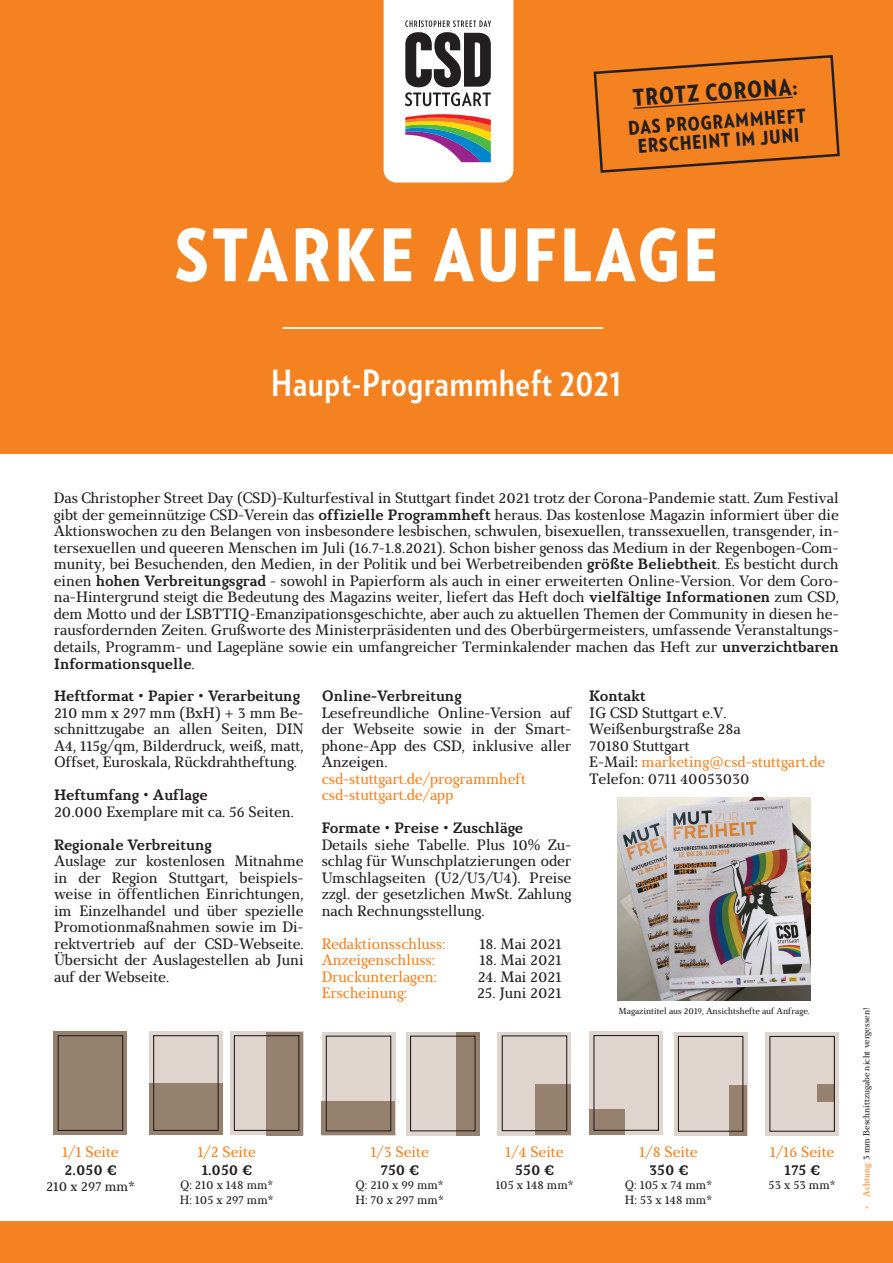
<style>
.page{position:relative;width:893px;height:1263px;background:#fff}
.page>*{position:absolute;margin:0;border:0;box-sizing:border-box;transform-origin:0 0}
.t1{font:900 72px "Verlag Condensed";letter-spacing:.05em;color:#fff}
.t2{font:700 36px "Verlag Condensed";letter-spacing:.025em;color:#fff}
.t3{font:900 22.95px "Verlag Condensed";color:#231f20}
.t4{font:900 18.9px/18.9px "Verlag Condensed";color:#231f20;text-align:center}
.t5{font:15px/16.5px "Marta";color:#231f20;text-align:justify}
.t6{font:15px/16.5px "Marta";color:#f58220}
.t7{font:700 15px "Marta";color:#231f20}
.t8{font:13.5px "Marta";color:#231f20}
.t9{font:12px/14.4px "Marta";color:#231f20}
.t10{font:8.7px "Marta";color:#231f20}
.s1{font-weight:700}
.s2{color:#f58220}
</style>
<div class="page">
<div style="left:0;top:0;width:893px;height:454px;background:#f58220"></div>
<svg style="left:384px;top:0;width:129px;height:182px;background:#cdcac7"></svg>
<div style="left:0;top:1222px;width:893px;height:41px;background:#f58220"></div>
<hr style="left:283px;top:327px;width:320px;height:2px;background:#fff">
<div style="left:54px;top:1032px;width:73px;height:103px;background:#96806e"></div>
<div style="left:58px;top:1035px;width:65px;height:96px;border:1px solid #231f20"></div>
<div style="left:149px;top:1032px;width:74px;height:103px;background:#e0d5ce"></div>
<div style="left:149px;top:1083px;width:74px;height:52px;background:#96806e"></div>
<div style="left:153px;top:1035px;width:66px;height:96px;border:1px solid #231f20"></div>
<div style="left:230px;top:1032px;width:73px;height:103px;background:#e0d5ce"></div>
<div style="left:266px;top:1032px;width:37px;height:103px;background:#96806e"></div>
<div style="left:234px;top:1035px;width:65px;height:96px;border:1px solid #231f20"></div>
<div style="left:322px;top:1032px;width:73px;height:103px;background:#e0d5ce"></div>
<div style="left:322px;top:1101px;width:73px;height:33px;background:#96806e"></div>
<div style="left:326px;top:1035px;width:65px;height:96px;border:1px solid #231f20"></div>
<div style="left:406px;top:1032px;width:73px;height:103px;background:#e0d5ce"></div>
<div style="left:456px;top:1033px;width:24px;height:103px;background:#96806e"></div>
<div style="left:410px;top:1035px;width:66px;height:96px;border:1px solid #231f20"></div>
<div style="left:589px;top:1031px;width:74px;height:104px;background:#e0d5ce"></div>
<div style="left:589px;top:1110px;width:36px;height:25px;background:#96806e"></div>
<div style="left:593px;top:1035px;width:66px;height:96px;border:1px solid #231f20"></div>
<div style="left:498px;top:1032px;width:73px;height:103px;background:#e0d5ce"></div>
<div style="left:535px;top:1084px;width:36px;height:50px;background:#96806e"></div>
<div style="left:502px;top:1035px;width:65px;height:96px;border:1px solid #231f20"></div>
<div style="left:674px;top:1032px;width:73px;height:103px;background:#e0d5ce"></div>
<div style="left:729px;top:1085px;width:18px;height:50px;background:#96806e"></div>
<div style="left:678px;top:1036px;width:65px;height:96px;border:1px solid #231f20"></div>
<div style="left:765px;top:1032px;width:74px;height:103px;background:#e0d5ce"></div>
<div style="left:817px;top:1084px;width:18px;height:18px;background:#96806e"></div>
<div style="left:769px;top:1036px;width:66px;height:96px;border:1px solid #231f20"></div>
<img style="left:618px;top:798px;width:192px;height:202px">
<svg style="left:593px;top:55px;width:247px;height:118px"></svg>
<h3 class="t3" style="left:632px;top:80px;width:167px;rotate:-4deg">TROTZ CORONA:</h3>
<p class="t4" style="left:628px;top:118px;width:179px;rotate:-4deg">DAS PROGRAMMHEFT<br>ERSCHEINT IM JUNI</p>
<h1 class="t1" style="left:175px;top:199px;width:545px">STARKE AUFLAGE</h1>
<h2 class="t2" style="left:271px;top:357px;width:352px">Haupt-Programmheft 2021</h2>
<p class="t5" style="left:54px;top:490px;width:786px">Das Christopher Street Day (CSD)-Kulturfestival in Stuttgart findet 2021 trotz der Corona-Pandemie statt. Zum Festival gibt der gemeinnützige CSD-Verein das <span class="s1">offizielle Programmheft</span> heraus. Das kostenlose Magazin informiert über die Aktionswochen zu den Belangen von insbesondere lesbischen, schwulen, bisexuellen, transsexuellen, transgender, in&shy;tersexuellen und queeren Menschen im Juli (16.7-1.8.2021). Schon bisher genoss das Medium in der Regenbogen-Com&shy;munity, bei Besuchenden, den Medien, in der Politik und bei Werbetreibenden <span class="s1">größte Beliebtheit</span>. Es besticht durch einen <span class="s1">hohen Verbreitungsgrad</span> - sowohl in Papierform als auch in einer erweiterten Online-Version. Vor dem Coro&shy;na-Hintergrund steigt die Bedeutung des Magazins weiter, liefert das Heft doch <span class="s1">vielfältige Informationen</span> zum CSD, dem Motto und der LSBTTIQ-Emanzipationsgeschichte, aber auch zu aktuellen Themen der Community in diesen he&shy;rausfordernden Zeiten. Grußworte des Ministerpräsidenten und des Oberbürgermeisters, umfassende Veranstaltungs&shy;details, Programm- und Lagepläne sowie ein umfangreicher Terminkalender machen das Heft zur <span class="s1">unverzichtbaren Informationsquelle</span>.</p>
<p class="t7" style="left:54px;top:687px;width:247px">Heftformat • Papier • Verarbeitung</p>
<p class="t5" style="left:54px;top:704px;width:251px">210 mm x 297 mm (BxH) + 3 mm Be&shy;schnittzugabe an allen Seiten, DIN A4, 115g/qm, Bilderdruck, weiß, matt, Offset, Euroskala, Rückdrahtheftung.</p>
<p class="t7" style="left:54px;top:786px;width:155px">Heftumfang • Auflage</p>
<p class="t5" style="left:54px;top:803px;width:241px">20.000 Exemplare mit ca. 56 Seiten.</p>
<p class="t7" style="left:54px;top:836px;width:159px">Regionale Verbreitung</p>
<p class="t5" style="left:54px;top:853px;width:251px">Auslage zur kostenlosen Mitnahme in der Region Stuttgart, beispiels&shy;weise in öffentlichen Einrichtungen, im Einzelhandel und über spezielle Promotionmaßnahmen sowie im Di&shy;rektvertrieb auf der CSD-Webseite.<br>Übersicht der Auslagestellen ab Juni auf der Webseite.</p>
<p class="t7" style="left:322px;top:687px;width:141px">Online-Verbreitung</p>
<p class="t5" style="left:322px;top:704px;width:251px">Lesefreundliche Online-Version auf der Webseite sowie in der Smart&shy;phone-App des CSD, inklusive aller Anzeigen.</p>
<p class="t6" style="left:322px;top:770px;width:206px">csd-stuttgart.de/programmheft csd-stuttgart.de/app</p>
<p class="t7" style="left:322px;top:819px;width:203px">Formate • Preise • Zuschläge</p>
<p class="t5" style="left:322px;top:836px;width:251px">Details siehe Tabelle. Plus 10% Zu&shy;schlag für Wunschplatzierungen oder Umschlagseiten (U2/U3/U4). Preise zzgl. der gesetzlichen MwSt. Zahlung nach Rechnungsstellung.</p>
<p class="t6" style="left:322px;top:935px;width:125px">Redaktionsschluss:</p>
<p class="t5" style="left:479px;top:935px;width:84px">18. Mai 2021</p>
<p class="t6" style="left:322px;top:952px;width:115px">Anzeigenschluss:</p>
<p class="t5" style="left:479px;top:952px;width:84px">18. Mai 2021</p>
<p class="t6" style="left:322px;top:968px;width:117px">Druckunterlagen:</p>
<p class="t5" style="left:478px;top:968px;width:85px">24. Mai 2021</p>
<p class="t6" style="left:322px;top:985px;width:87px">Erscheinung:</p>
<p class="t5" style="left:477px;top:985px;width:86px">25. Juni 2021</p>
<p class="t7" style="left:589px;top:687px;width:58px">Kontakt</p>
<p class="t5" style="left:589px;top:704px;width:237px;text-align:left">IG CSD Stuttgart e.V.<br>Weißenburgstraße 28a<br>70180 Stuttgart<br>E-Mail: <span class="s2">marketing@csd-stuttgart.de<br></span>Telefon: 0711 40053030</p>
<p class="t10" style="left:619px;top:1006px;width:193px">Magazintitel aus 2019, Ansichtshefte auf Anfrage.</p>
<p class="t6" style="left:62px;top:1143px;width:58px">1/1 Seite</p>
<p class="t7" style="left:65px;top:1161px;width:53px">2.050 €</p>
<p class="t8" style="left:46px;top:1178px;width:90px">210 x 297 mm*</p>
<p class="t6" style="left:197px;top:1143px;width:60px">1/2 Seite</p>
<p class="t7" style="left:202px;top:1161px;width:51px">1.050 €</p>
<p class="t9" style="left:180px;top:1178px;width:95px">Q: 210 x 148 mm*<br>H: 105 x 297 mm*</p>
<p class="t6" style="left:370px;top:1143px;width:60px">1/3 Seite</p>
<p class="t7" style="left:381px;top:1161px;width:40px">750 €</p>
<p class="t9" style="left:355px;top:1178px;width:90px">Q: 210 x 99 mm*<br>H: 70 x 297 mm*</p>
<p class="t6" style="left:505px;top:1143px;width:60px">1/4 Seite</p>
<p class="t7" style="left:515px;top:1161px;width:40px">550 €</p>
<p class="t9" style="left:495px;top:1178px;width:80px">105 x 148 mm*</p>
<p class="t6" style="left:639px;top:1143px;width:60px">1/8 Seite</p>
<p class="t7" style="left:649px;top:1161px;width:40px">350 €</p>
<p class="t9" style="left:625px;top:1178px;width:89px">Q: 105 x 74 mm*<br>H: 53 x 148 mm*</p>
<p class="t6" style="left:770px;top:1143px;width:66px">1/16 Seite</p>
<p class="t7" style="left:785px;top:1161px;width:36px">175 €</p>
<p class="t9" style="left:769px;top:1178px;width:68px">53 x 53 mm*</p>
<p class="t10" style="left:861px;top:1209px;width:203px;rotate:-90deg"><sub>*</sub> <span class="s2">Achtung:</span> 3 mm Beschnittzugabe nicht vergessen!</p>
</div>
